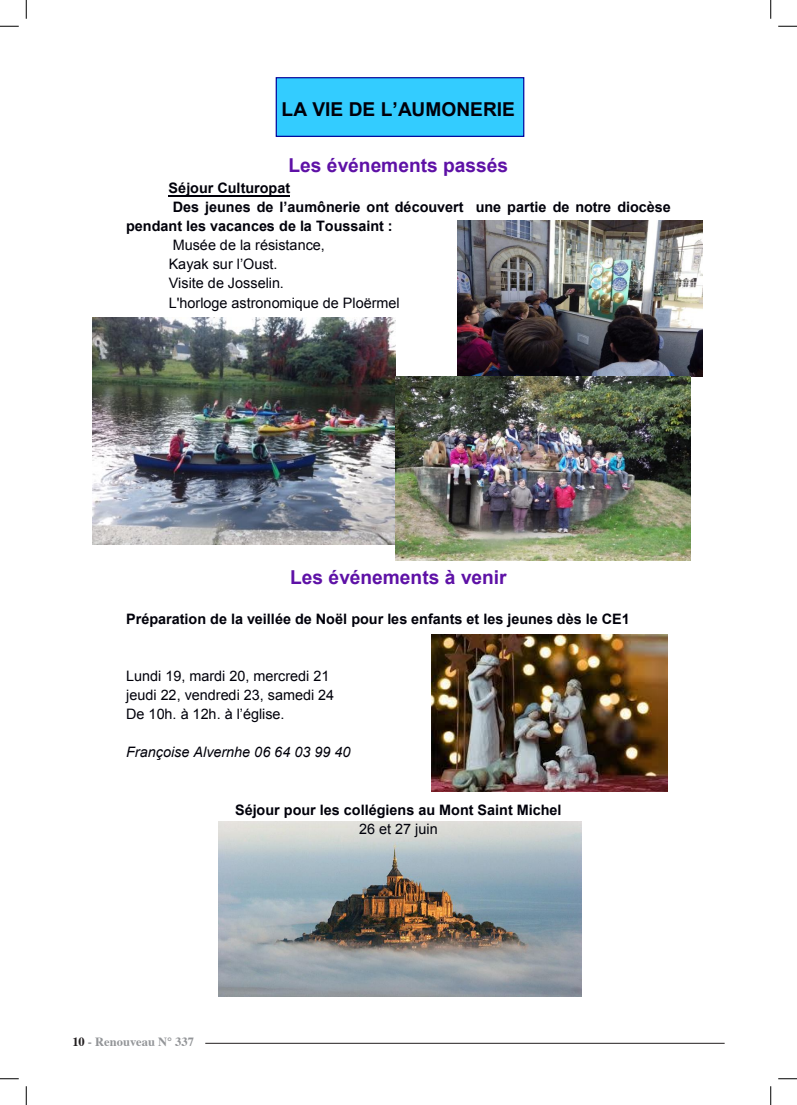
<style>
.page{position:relative;width:797px;height:1105px;background:#fff}
.page>*{position:absolute;margin:0;border:0;box-sizing:border-box;transform-origin:0 0}
.t1{font:700 19.12px "Arial";color:#5e11a6}
.t2{font:700 19.12px "Arial";color:#00000a}
.t3{font:700 14.38px "Arial";color:#00000a}
.t4{font:14.38px/19.1px "Arial";color:#00000a}
.t5{font:italic 14.38px "Arial";color:#00000a}
.t6{font:14.38px "Arial";color:#00000a}
.t7{font:700 12.5px "Times";color:#939598}
.s1{font-style:inherit}
.s2{color:#231f20}
</style>
<div class="page">
<hr style="left:205px;top:1043px;width:519px;height:1px;background:#231f20">
<img style="left:457px;top:221px;width:245px;height:156px">
<img style="left:432px;top:634px;width:235px;height:158px">
<img style="left:92px;top:318px;width:303px;height:227px">
<div style="left:276px;top:78px;width:248px;height:58px;background:#3cf"></div>
<div style="left:276px;top:77px;width:248px;height:60px;border:1px solid #009"></div>
<img style="left:218px;top:821px;width:363px;height:175px">
<hr style="left:169px;top:195px;width:121px;height:1px;background:#00000a">
<img style="left:395px;top:376px;width:295px;height:185px">
<svg style="left:0;top:25px;width:19px;height:2px"></svg>
<svg style="left:778px;top:25px;width:19px;height:2px"></svg>
<svg style="left:0;top:1078px;width:19px;height:1px"></svg>
<svg style="left:778px;top:1078px;width:19px;height:1px"></svg>
<svg style="left:25px;top:0;width:2px;height:19px"></svg>
<svg style="left:25px;top:1086px;width:2px;height:19px"></svg>
<svg style="left:770px;top:0;width:1px;height:19px"></svg>
<svg style="left:770px;top:1086px;width:1px;height:19px"></svg>
<h1 class="t2" style="left:282px;top:96px;width:235px">LA VIE DE L’AUMONERIE</h1>
<h1 class="t1" style="left:288px;top:153px;width:221px">Les événements passés</h1>
<p class="t3" style="left:169px;top:179px;width:123px">Séjour Culturopat</p>
<p class="t3" style="left:173px;top:198px;width:499px">Des jeunes <span class="s1">de l’</span>aumônerie ont découvert une partie de notre diocèse</p>
<p class="t3" style="left:126px;top:217px;width:268px">pendant les vacances de la Toussaint :</p>
<p class="t4" style="left:169px;top:236px;width:233px">Musée de la résistance,<br>Kayak s<span class="s1">ur l’Oust.<br></span>Visite de Josselin.<br>L'horloge astronomique de Ploërmel</p>
<h1 class="t1" style="left:290px;top:564px;width:218px">Les événements à venir</h1>
<p class="t3" style="left:126px;top:609px;width:505px">Préparation de la veillée de Noël pour les enfants et les jeunes dès le CE1</p>
<p class="t4" style="left:126px;top:667px;width:209px">Lundi 19, mardi 20, mercredi 21 jeudi 22, vendredi 23, samedi 24</p>
<p class="t6" style="left:126px;top:705px;width:160px">De 10h. à 12h. à l’église.</p>
<p class="t5" style="left:126px;top:743px;width:226px">Françoise Alvernhe 06 64 03 99 40</p>
<p class="t3" style="left:235px;top:800px;width:328px">Séjour pour les collégiens au Mont Saint Michel</p>
<p class="t4" style="left:359px;top:819px;width:80px">26 et 27 juin</p>
<p class="t7" style="left:72px;top:1030px;width:123px"><span class="s2">10</span> - Renouveau N° 337</p>
</div>
